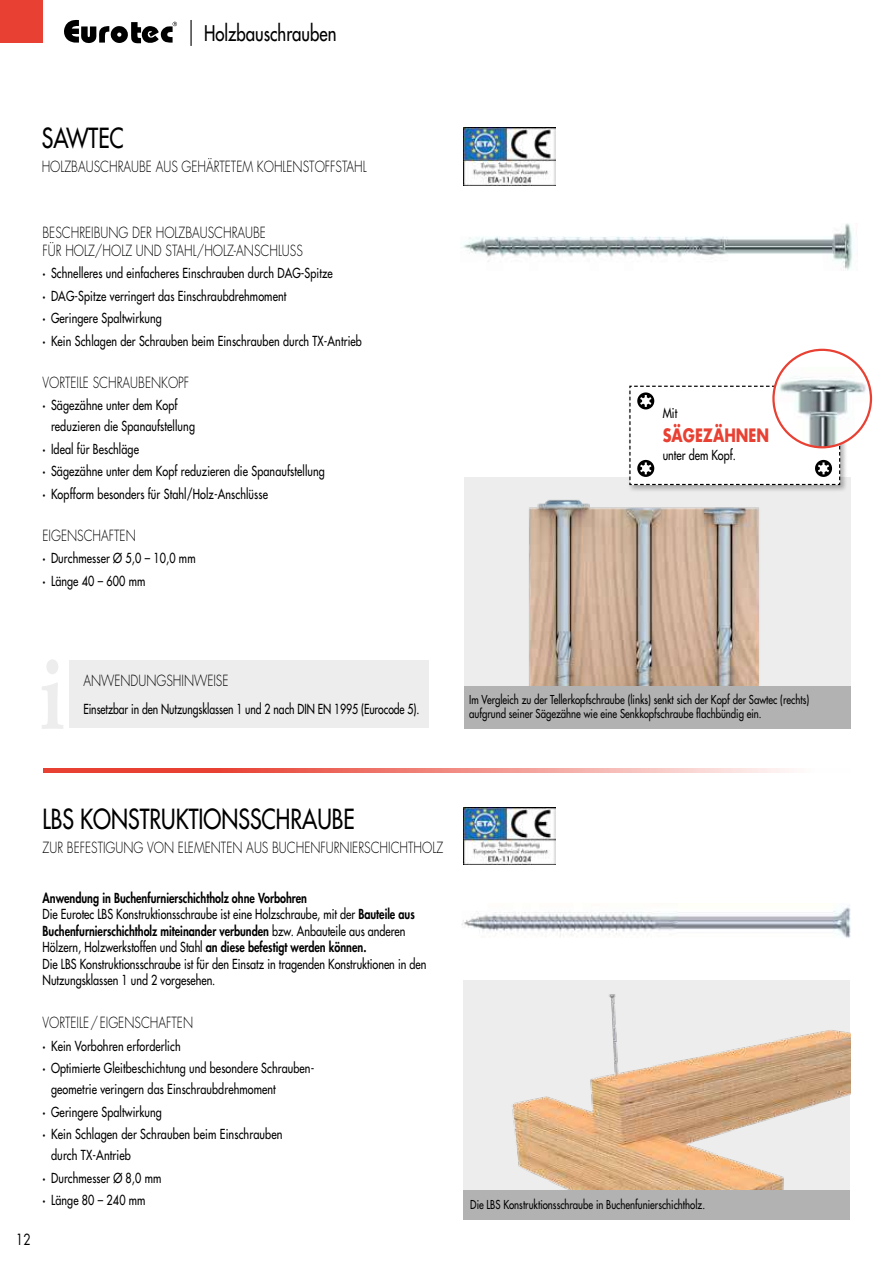
<style>
.page{position:relative;width:893px;height:1263px;background:#fff}
.page>*{position:absolute;margin:0;border:0;box-sizing:border-box;transform-origin:0 0}
.t1{font:500 27px "Futura Std";color:#000;scale:.8 1}
.t2{font:500 21px "Futura Std";color:#000;scale:.8 1}
.t3{font:700 18px "Futura Std";color:#e84133;scale:.8 1}
.t4{font:300 15px/18px "Futura Std";color:#000;scale:.8 1}
.t5{font:15px "Futura Std";color:#000;scale:.8 1}
.t6{font:500 13.5px/22.5px "Futura Std";letter-spacing:.01em;color:#000;scale:.8 1}
.t7{font:500 13.5px "Futura Std";letter-spacing:.01em;color:#000;scale:.77 1}
.t8{font:500 13.5px/22.5px "Futura Std";letter-spacing:.01em;color:#000;scale:.81 1}
.t9{font:500 12px/14.4px "Futura Std";color:#000;scale:.8 1}
.s1{font-weight:800}
</style>
<div class="page">
<svg style="left:64px;top:20px;width:113px;height:24px"></svg>
<div style="left:0;top:0;width:43px;height:43px;background:#e84133"></div>
<hr style="left:190px;top:20px;width:2px;height:26px;background:#000">
<img style="left:463px;top:127px;width:92px;height:58px">
<img style="left:463px;top:807px;width:92px;height:58px">
<img style="left:464px;top:477px;width:387px;height:209px">
<div style="left:464px;top:686px;width:387px;height:43px;background:#b3b2b2"></div>
<div style="left:628px;top:384px;width:220px;height:108px;background:#000;opacity:.3"></div>
<svg style="left:629px;top:385px;width:212px;height:101px"></svg>
<img style="left:774px;top:367px;width:97px;height:80px">
<div style="left:772px;top:349px;width:100px;height:99px;border:2px solid #e84133;border-radius:50%"></div>
<div style="left:69px;top:660px;width:360px;height:68px;background:#ededed"></div>
<svg style="left:42px;top:659px;width:21px;height:70px"></svg>
<img style="left:462px;top:907px;width:389px;height:31px">
<img style="left:463px;top:980px;width:387px;height:210px">
<div style="left:463px;top:1190px;width:387px;height:30px;background:#b3b2b2"></div>
<svg style="left:43px;top:768px;width:746px;height:4px;background:#ef857c"></svg>
<img style="left:463px;top:223px;width:390px;height:47px">
<h2 class="t2" style="left:204px;top:20px;width:167px">Holzbauschrauben</h2>
<h1 class="t1" style="left:42px;top:122px;width:104px">SAWTEC</h1>
<p class="t4" style="left:42px;top:158px;width:408px">HOLZBAUSCHRAUBE AUS GEHÄRTETEM KOHLENSTOFFSTAHL</p>
<p class="t4" style="left:43px;top:224px;width:327px">BESCHREIBUNG DER HOLZBAUSCHRAUBE<br>FÜR HOLZ/HOLZ UND STAHL/HOLZ-ANSCHLUSS</p>
<p class="t6" style="left:43px;top:262px;width:401px"><span class="s1">·</span> Schnelleres und einfacheres Einschrauben durch DAG-Spitze<br><span class="s1">·</span> DAG-Spitze verringert das Einschraubdrehmoment<br><span class="s1">·</span> Geringere Spaltwirkung<br><span class="s1">·</span> Kein Schlagen der Schrauben beim Einschrauben durch TX-Antrieb</p>
<p class="t4" style="left:43px;top:374px;width:185px">VORTEILE SCHRAUBENKOPF</p>
<p class="t6" style="left:51px;top:395px;width:181px;line-height:21px;text-indent:-8px"><span class="s1">·</span> Sägezähne unter dem Kopf reduzieren die Spanaufstellung</p>
<p class="t6" style="left:43px;top:438px;width:354px"><span class="s1">·</span> Ideal für Beschläge<br><span class="s1">·</span> Sägezähne unter dem Kopf reduzieren die Spanaufstellung <span class="s1">·</span> Kopfform besonders für Stahl/Holz-Anschlüsse</p>
<p class="t4" style="left:43px;top:527px;width:118px">EIGENSCHAFTEN</p>
<p class="t6" style="left:43px;top:547px;width:193px"><span class="s1">·</span> Durchmesser Ø 5,0 – 10,0 mm <span class="s1">·</span> Länge 40 – 600 mm</p>
<p class="t4" style="left:83px;top:672px;width:183px">ANWENDUNGSHINWEISE</p>
<p class="t7" style="left:83px;top:701px;width:438px">Einsetzbar in den Nutzungsklassen 1 und 2 nach DIN EN 1995 (Eurocode 5).</p>
<p class="t6" style="left:663px;top:402px;width:20px">Mit</p>
<h3 class="t3" style="left:663px;top:423px;width:135px">SÄGEZÄHNEN</h3>
<p class="t6" style="left:663px;top:444px;width:93px">unter dem Kopf.</p>
<p class="t9" style="left:469px;top:692px;width:426px">Im Vergleich zu der Tellerkopfschraube (links) senkt sich der Kopf der Sawtec (rechts) aufgrund seiner Sägezähne wie eine Senkkopfschraube flachbündig ein.</p>
<p class="t5" style="left:16px;top:1230px;width:20px">12</p>
<h1 class="t1" style="left:43px;top:802px;width:392px">LBS KONSTRUKTIONSSCHRAUBE</h1>
<p class="t4" style="left:43px;top:839px;width:502px">ZUR BEFESTIGUNG VON ELEMENTEN AUS BUCHENFURNIERSCHICHTHOLZ</p>
<p class="t6" style="left:43px;top:890px;width:481px;line-height:16.5px"><span class="s1">Anwendung in Buchenfurnierschichtholz ohne Vorbohren<br></span>Die Eurotec LBS Konstruktionsschraube ist eine Holzschraube, mit der <span class="s1">Bauteile aus Buchenfurnierschichtholz miteinander verbunden</span> bzw. Anbauteile aus anderen Hölzern, Holzwerkstoffen und Stahl <span class="s1">an diese befestigt werden können.<br></span>Die LBS Konstruktionsschraube ist für den Einsatz in tragenden Konstruktionen in den Nutzungsklassen 1 und 2 vorgesehen.</p>
<p class="t4" style="left:43px;top:1014px;width:190px">VORTEILE/EIGENSCHAFTEN</p>
<p class="t6" style="left:43px;top:1034px;width:341px"><span class="s1">·</span> Kein Vorbohren erforderlich<br><span class="s1">·</span> Optimierte Gleitbeschichtung und besondere Schrauben-</p>
<p class="t6" style="left:43px;top:1078px;width:302px;text-indent:8px">geometrie veringern das Einschraubdrehmoment<br><span class="s1">·</span> Geringere Spaltwirkung<br><span class="s1">·</span> Kein Schlagen der Schrauben beim Einschrauben</p>
<p class="t8" style="left:43px;top:1144px;width:148px;text-indent:9px">durch TX-Antrieb<br><span class="s1">·</span> Durchmesser Ø 8,0 mm <span class="s1">·</span> Länge 80 – 240 mm</p>
<p class="t9" style="left:470px;top:1197px;width:295px">Die LBS Konstruktionsschraube in Buchenfunierschichtholz.</p>
</div>
